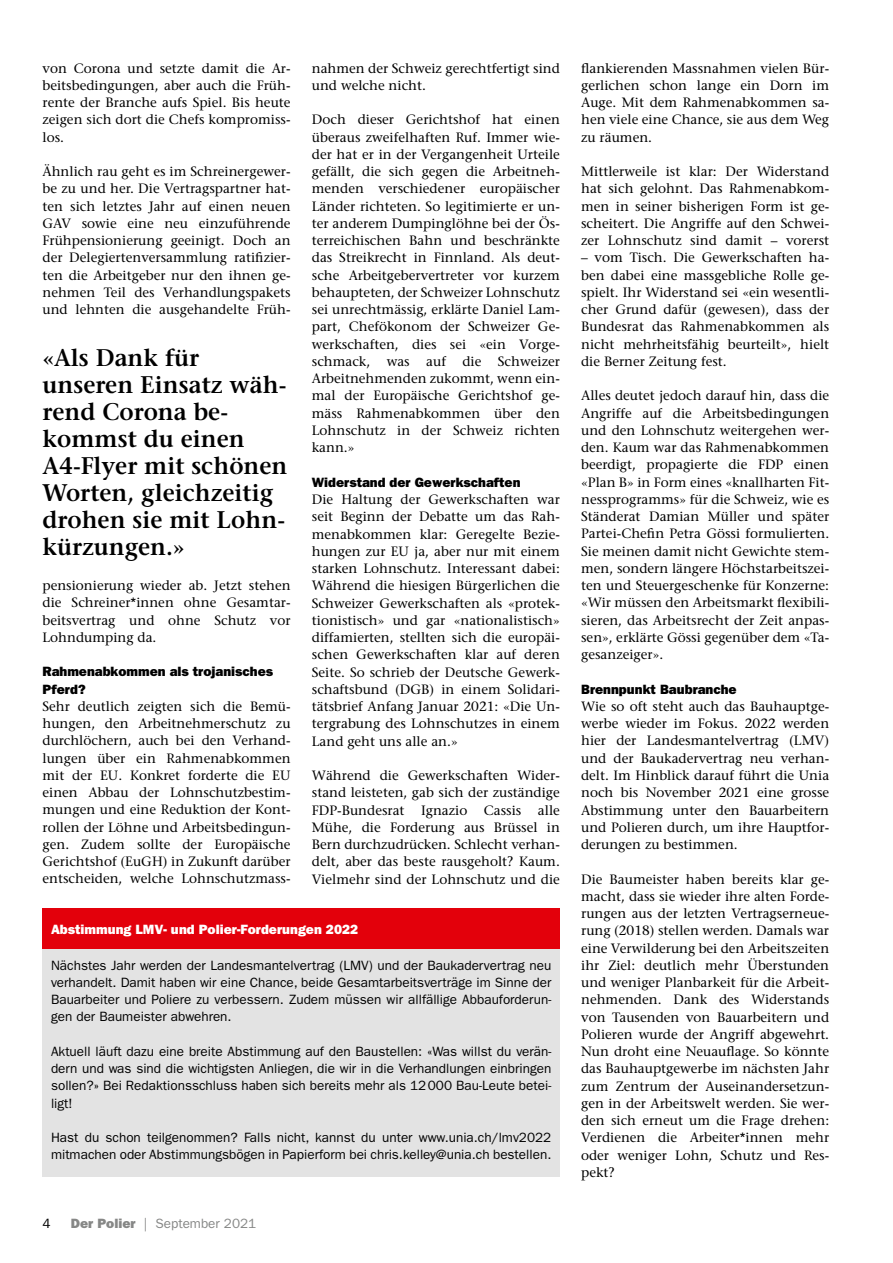
<style>
.page{position:relative;width:893px;height:1263px;background:#fff}
.page>*{position:absolute;margin:0;border:0;box-sizing:border-box;transform-origin:0 0}
.t1{font:600 24px/27px "Stone Serif";color:#000}
.t2{font:13.5px/17.2px "Stone Serif";color:#000;text-align:justify}
.t3{font:13.5px/17.2px "Franklin Gothic LT";color:#000;text-align:justify}
.t4{font:800 13.5px/17.2px "Franklin Gothic LT";color:#000}
.t5{font:800 13.5px "Franklin Gothic LT";color:#fff}
.t6{font:13.5px "Franklin Gothic LT";color:#868786}
.s1{font-weight:800}
</style>
<div class="page">
<div style="left:43px;top:949px;width:517px;height:228px;background:#e3e3e3"></div>
<div style="left:43px;top:908px;width:517px;height:41px;background:#e3000b"></div>
<p class="t2" style="left:43px;top:59px;width:250px">von Corona und setzte damit die Ar&shy;beitsbedingungen, aber auch die Früh&shy;rente der Branche aufs Spiel. Bis heute zeigen sich dort die Chefs kompromiss&shy;los.</p>
<p class="t2" style="left:43px;top:163px;width:250px">Ähnlich rau geht es im Schreinergewer&shy;be zu und her. Die Vertragspartner hat&shy;ten sich letztes Jahr auf einen neuen GAV sowie eine neu einzuführende Frühpensionierung geeinigt. Doch an der Delegiertenversammlung ratifizier&shy;ten die Arbeitgeber nur den ihnen ge&shy;nehmen Teil des Verhandlungspakets und lehnten die ausgehandelte Früh-</p>
<h1 class="t1" style="left:43px;top:344px;width:246px">«Als Dank für unseren Einsatz wäh&shy;rend Corona be&shy;kommst du einen<br>A4-Flyer mit schönen<br>Worten, gleichzeitig drohen sie mit Lohn&shy;kürzungen.»</h1>
<p class="t2" style="left:43px;top:577px;width:250px">pensionierung wieder ab. Jetzt stehen die Schreiner*innen ohne Gesamtar&shy;beitsvertrag und ohne Schutz vor Lohndumping da.</p>
<p class="t4" style="left:43px;top:663px;width:232px">Rahmenabkommen als trojanisches<br>Pferd?</p>
<p class="t2" style="left:43px;top:697px;width:250px">Sehr deutlich zeigten sich die Bemü&shy;hungen, den Arbeitnehmerschutz zu durchlöchern, auch bei den Verhand&shy;lungen über ein Rahmenabkommen mit der EU. Konkret forderte die EU einen Abbau der Lohnschutzbestim&shy;mungen und eine Reduktion der Kont&shy;rollen der Löhne und Arbeitsbedingun&shy;gen. Zudem sollte der Europäische Gerichtshof (EuGH) in Zukunft darüber entscheiden, welche Lohnschutzmass-</p>
<p class="t2" style="left:312px;top:59px;width:250px">nahmen der Schweiz gerechtfertigt sind und welche nicht.</p>
<p class="t2" style="left:312px;top:111px;width:250px">Doch dieser Gerichtshof hat einen überaus zweifelhaften Ruf. Immer wie&shy;der hat er in der Vergangenheit Urteile gefällt, die sich gegen die Arbeitneh&shy;menden verschiedener europäischer Länder richteten. So legitimierte er un&shy;ter anderem Dumpinglöhne bei der Ös&shy;terreichischen Bahn und beschränkte das Streikrecht in Finnland. Als deut&shy;sche Arbeitgebervertreter vor kurzem behaupteten, der Schweizer Lohnschutz sei unrechtmässig, erklärte Daniel Lam&shy;part, Chefökonom der Schweizer Ge&shy;werkschaften, dies sei «ein Vorge&shy;schmack, was auf die Schweizer Arbeitnehmenden zukommt, wenn ein&shy;mal der Europäische Gerichtshof ge&shy;mäss Rahmenabkommen über den Lohnschutz in der Schweiz richten kann.»</p>
<p class="t4" style="left:312px;top:473px;width:210px">Widerstand der Gewerkschaften</p>
<p class="t2" style="left:312px;top:491px;width:250px">Die Haltung der Gewerkschaften war seit Beginn der Debatte um das Rah&shy;menabkommen klar: Geregelte Bezie&shy;hungen zur EU ja, aber nur mit einem starken Lohnschutz. Interessant dabei:<br>Während die hiesigen Bürgerlichen die Schweizer Gewerkschaften als «protek&shy;tionistisch» und gar «nationalistisch» diffamierten, stellten sich die europäi&shy;schen Gewerkschaften klar auf deren Seite. So schrieb der Deutsche Gewerk&shy;schaftsbund (DGB) in einem Solidari&shy;tätsbrief Anfang Januar 2021: «Die Un&shy;tergrabung des Lohnschutzes in einem Land geht uns alle an.»</p>
<p class="t2" style="left:312px;top:767px;width:250px">Während die Gewerkschaften Wider&shy;stand leisteten, gab sich der zuständige FDP-Bundesrat Ignazio Cassis alle Mühe, die Forderung aus Brüssel in Bern durchzudrücken. Schlecht verhan&shy;delt, aber das beste rausgeholt? Kaum.<br>Vielmehr sind der Lohnschutz und die</p>
<p class="t5" style="left:51px;top:921px;width:309px">Abstimmung LMV- und Polier-Forderungen 2022</p>
<p class="t3" style="left:51px;top:956px;width:502px">Nächstes Jahr werden der Landesmantelvertrag (LMV) und der Baukadervertrag neu verhandelt. Damit haben wir eine Chance, beide Gesamtarbeitsverträge im Sinne der Bauarbeiter und Poliere zu verbessern. Zudem müssen wir allfällige Abbauforderun&shy;gen der Baumeister abwehren.</p>
<p class="t3" style="left:51px;top:1043px;width:502px">Aktuell läuft dazu eine breite Abstimmung auf den Baustellen: «Was willst du verän&shy;dern und was sind die wichtigsten Anliegen, die wir in die Verhandlungen einbringen sollen?» Bei Redaktionsschluss haben sich bereits mehr als 12000 Bau-Leute betei&shy;ligt!</p>
<p class="t3" style="left:51px;top:1129px;width:502px">Hast du schon teilgenommen? Falls nicht, kannst du unter www.unia.ch/lmv2022 mitmachen oder Abstimmungsbögen in Papierform bei chris.kelley@unia.ch bestellen.</p>
<p class="t3" style="left:43px;top:1215px;width:10px">4</p>
<p class="t6" style="left:71px;top:1216px;width:187px"><span class="s1">Der Polier</span> | September 2021</p>
<p class="t2" style="left:581px;top:59px;width:250px">flankierenden Massnahmen vielen Bür&shy;gerlichen schon lange ein Dorn im Auge. Mit dem Rahmenabkommen sa&shy;hen viele eine Chance, sie aus dem Weg zu räumen.</p>
<p class="t2" style="left:581px;top:163px;width:250px">Mittlerweile ist klar: Der Widerstand hat sich gelohnt. Das Rahmenabkom&shy;men in seiner bisherigen Form ist ge&shy;scheitert. Die Angriffe auf den Schwei&shy;zer Lohnschutz sind damit – vorerst</p>
<p class="t2" style="left:581px;top:249px;width:250px">– vom Tisch. Die Gewerkschaften ha&shy;ben dabei eine massgebliche Rolle ge&shy;spielt. Ihr Widerstand sei «ein wesentli&shy;cher Grund dafür (gewesen), dass der Bundesrat das Rahmenabkommen als nicht mehrheitsfähig beurteilt», hielt die Berner Zeitung fest.</p>
<p class="t2" style="left:581px;top:387px;width:250px">Alles deutet jedoch darauf hin, dass die Angriffe auf die Arbeitsbedingungen und den Lohnschutz weitergehen wer&shy;den. Kaum war das Rahmenabkommen beerdigt, propagierte die FDP einen «Plan B» in Form eines «knallharten Fit&shy;nessprogramms» für die Schweiz, wie es Ständerat Damian Müller und später Partei-Chefin Petra Gössi formulierten.<br>Sie meinen damit nicht Gewichte stem&shy;men, sondern längere Höchstarbeitszei&shy;ten und Steuergeschenke für Konzerne: «Wir müssen den Arbeitsmarkt flexibili&shy;sieren, das Arbeitsrecht der Zeit anpas&shy;sen», erklärte Gössi gegenüber dem «Ta&shy;gesanzeiger».</p>
<p class="t4" style="left:581px;top:680px;width:157px">Brennpunkt Baubranche</p>
<p class="t2" style="left:581px;top:697px;width:250px">Wie so oft steht auch das Bauhauptge&shy;werbe wieder im Fokus. 2022 werden hier der Landesmantelvertrag (LMV) und der Baukadervertrag neu verhan&shy;delt. Im Hinblick darauf führt die Unia noch bis November 2021 eine grosse Abstimmung unter den Bauarbeitern und Polieren durch, um ihre Hauptfor&shy;derungen zu bestimmen.</p>
<p class="t2" style="left:581px;top:870px;width:250px">Die Baumeister haben bereits klar ge&shy;macht, dass sie wieder ihre alten Forde&shy;rungen aus der letzten Vertragserneue&shy;rung (2018) stellen werden. Damals war eine Verwilderung bei den Arbeitszeiten ihr Ziel: deutlich mehr Überstunden und weniger Planbarkeit für die Arbeit&shy;nehmenden. Dank des Widerstands von Tausenden von Bauarbeitern und Polieren wurde der Angriff abgewehrt.<br>Nun droht eine Neuauflage. So könnte das Bauhauptgewerbe im nächsten Jahr zum Zentrum der Auseinandersetzun&shy;gen in der Arbeitswelt werden. Sie wer&shy;den sich erneut um die Frage drehen:<br>Verdienen die Arbeiter*innen mehr oder weniger Lohn, Schutz und Res&shy;pekt?</p>
</div>
